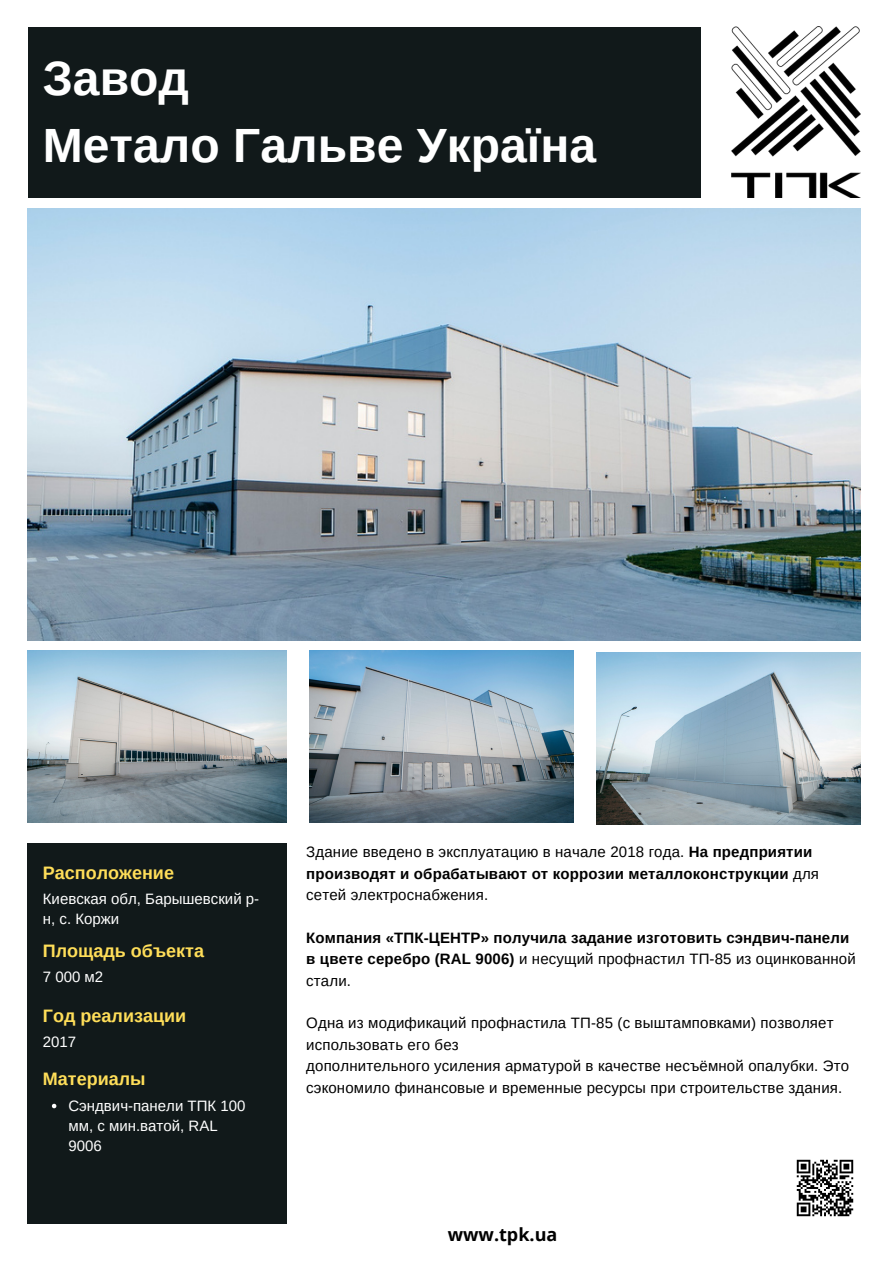
<style>
.page{position:relative;width:894px;height:1264px;background:#fff}
.page>*{position:absolute;margin:0;border:0;box-sizing:border-box;transform-origin:0 0}
.t1{font:700 48px/66.4px "Arimo";color:#fff}
.t2{font:700 18px "Arimo";color:#ffde59}
.t3{font:700 18px "Open Sans";color:#000}
.t4{font:15px/21.5px "Arimo";letter-spacing:.01em;color:#000}
.t5{font:700 15px/21.5px "Arimo";letter-spacing:.01em;color:#000}
.t6{font:15px/20.2px "Arimo";color:#fff}
.s1{font-weight:700}
.s2{font-weight:400}
</style>
<div class="page">
<div style="left:28px;top:27px;width:672px;height:170px;background:#11191a"></div>
<img style="left:28px;top:208px;width:832px;height:433px">
<img style="left:731px;top:27px;width:129px;height:170px">
<img style="left:28px;top:650px;width:259px;height:172px">
<img style="left:309px;top:650px;width:264px;height:172px">
<div style="left:28px;top:843px;width:259px;height:381px;background:#11191a"></div>
<img style="left:796px;top:1159px;width:58px;height:58px">
<img style="left:596px;top:652px;width:264px;height:172px">
<svg style="left:52px;top:1103px;width:4px;height:5px"></svg>
<h1 class="t1" style="left:43px;top:45px;width:554px">Завод<br>Метало Гальве Україна</h1>
<p class="t2" style="left:43px;top:862px;width:133px">Расположение</p>
<p class="t6" style="left:43px;top:888px;width:218px">Киевская обл, Барышевский р&shy;н, с. Коржи</p>
<p class="t2" style="left:43px;top:940px;width:163px">Площадь объекта</p>
<p class="t6" style="left:43px;top:966px;width:62px">7 000 м2</p>
<p class="t2" style="left:43px;top:1006px;width:145px">Год реализации</p>
<p class="t6" style="left:43px;top:1032px;width:35px">2017</p>
<p class="t2" style="left:43px;top:1069px;width:104px">Материалы</p>
<p class="t6" style="left:68px;top:1095px;width:179px">Сэндвич-панели ТПК 100 мм, с мин.ватой, RAL<br>9006</p>
<p class="t4" style="left:306px;top:841px;width:514px">Здание введено в эксплуатацию в начале 2018 года. <span class="s1">На предприятии производят и обрабатывают от коррозии металлоконструкции</span> для сетей электроснабжения.</p>
<p class="t5" style="left:306px;top:926px;width:551px">Компания «ТПК-ЦЕНТР» получила задание изготовить сэндвич-панели в цвете серебро (RAL 9006) <span class="s2">и несущий профнастил ТП-85 из оцинкованной стали.</span></p>
<p class="t4" style="left:306px;top:1012px;width:544px">Одна из модификаций профнастила ТП-85 (с выштамповками) позволяет использовать его без<br>дополнительного усиления арматурой в качестве несъёмной опалубки. Это сэкономило финансовые и временные ресурсы при строительстве здания.</p>
<p class="t3" style="left:447px;top:1221px;width:111px">www.tpk.ua</p>
</div>
